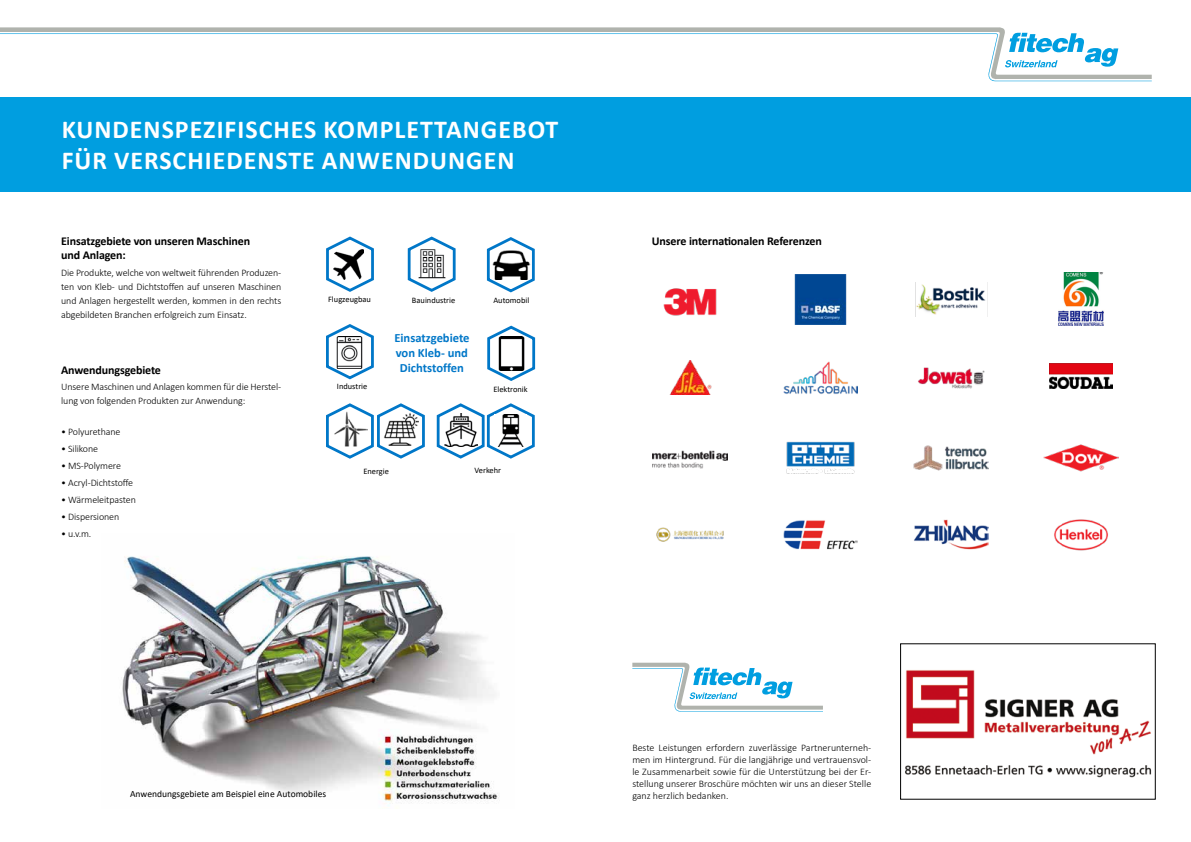
<style>
.page{position:relative;width:1191px;height:842px;background:#fff}
.page>*{position:absolute;margin:0;border:0;box-sizing:border-box;transform-origin:0 0}
.t1{font:700 25.9px/31.1px "Calibri";letter-spacing:.04em;color:#fff}
.t2{font:700 12.6px/15.1px "Calibri";color:#0077c8;text-align:center}
.t3{font:700 12px/14px "Calibri";letter-spacing:-.01em;color:#000}
.t4{font:300 10px/12px "Calibri";letter-spacing:-.01em;color:#000;text-align:justify}
.t5{font:9.5px "Calibri";color:#000}
.t6{font:8.4px "Calibri";color:#000}
</style>
<div class="page">
<img style="left:905px;top:670px;width:247px;height:108px">
<svg style="left:632px;top:662px;width:191px;height:50px"></svg>
<div style="left:0;top:98px;width:1191px;height:94px;background:#009ee0"></div>
<img style="left:663px;top:288px;width:54px;height:28px">
<img style="left:1058px;top:273px;width:46px;height:53px">
<img style="left:1049px;top:364px;width:63px;height:24px">
<img style="left:670px;top:360px;width:42px;height:34px">
<img style="left:653px;top:450px;width:74px;height:19px">
<img style="left:794px;top:274px;width:53px;height:50px">
<img style="left:656px;top:527px;width:68px;height:15px">
<img style="left:1054px;top:519px;width:54px;height:32px">
<img style="left:783px;top:361px;width:75px;height:33px">
<img style="left:786px;top:441px;width:69px;height:33px">
<img style="left:915px;top:282px;width:73px;height:34px">
<img style="left:1043px;top:444px;width:75px;height:28px">
<img style="left:914px;top:519px;width:74px;height:31px">
<img style="left:783px;top:520px;width:75px;height:30px">
<img style="left:918px;top:367px;width:67px;height:22px">
<img style="left:913px;top:445px;width:75px;height:26px">
<img style="left:122px;top:556px;width:377px;height:250px">
<svg style="left:326px;top:324px;width:48px;height:56px"></svg>
<svg style="left:487px;top:325px;width:49px;height:56px"></svg>
<svg style="left:436px;top:403px;width:99px;height:56px"></svg>
<img style="left:494px;top:414px;width:32px;height:33px">
<svg style="left:407px;top:236px;width:49px;height:56px"></svg>
<svg style="left:486px;top:237px;width:49px;height:56px"></svg>
<svg style="left:326px;top:236px;width:48px;height:56px"></svg>
<svg style="left:326px;top:403px;width:99px;height:56px"></svg>
<svg style="left:0;top:27px;width:1028px;height:6px;fill:#b0b3ad"></svg>
<svg style="left:0;top:33px;width:1151px;height:49px"></svg>
<h1 class="t1" style="left:62px;top:114px;width:498px">KUNDENSPEZIFISCHES KOMPLETTANGEBOT<br>FÜR VERSCHIEDENSTE ANWENDUNGEN</h1>
<p class="t3" style="left:61px;top:233px;width:190px">Einsatzgebiete von unseren Maschinen und Anlagen:</p>
<p class="t4" style="left:61px;top:265px;width:222px;line-height:14px">Die Produkte, welche von weltweit führenden Produzen&shy;ten von Kleb- und Dichtstoffen auf unseren Maschinen und Anlagen hergestellt werden, kommen in den rechts abgebildeten Branchen erfolgreich zum Einsatz.</p>
<p class="t3" style="left:61px;top:362px;width:101px">Anwendungsgebiete</p>
<p class="t4" style="left:61px;top:379px;width:222px;line-height:14px">Unsere Maschinen und Anlagen kommen für die Herstel&shy;lung von folgenden Produkten zur Anwendung:</p>
<p class="t4" style="left:61px;top:425px;width:61px">• Polyurethane</p>
<p class="t4" style="left:61px;top:442px;width:38px">• Silikone</p>
<p class="t4" style="left:61px;top:459px;width:61px">• MS-Polymere</p>
<p class="t4" style="left:61px;top:476px;width:74px">• Acryl-Dichtstoffe</p>
<p class="t4" style="left:61px;top:493px;width:76px">• Wärmeleitpasten</p>
<p class="t4" style="left:61px;top:510px;width:60px">• Dispersionen</p>
<p class="t4" style="left:61px;top:527px;width:32px">• u.v.m.</p>
<p class="t6" style="left:328px;top:293px;width:44px">Flugzeugbau</p>
<p class="t6" style="left:412px;top:294px;width:45px">Bauindustrie</p>
<p class="t6" style="left:493px;top:294px;width:38px">Automobil</p>
<p class="t2" style="left:394px;top:330px;width:77px">Einsatzgebiete von Kleb- und<br>Dichtstoffen</p>
<p class="t6" style="left:337px;top:381px;width:32px">Industrie</p>
<p class="t6" style="left:493px;top:383px;width:36px">Elektronik</p>
<p class="t6" style="left:363px;top:465px;width:27px">Energie</p>
<p class="t6" style="left:474px;top:464px;width:28px">Verkehr</p>
<p class="t3" style="left:652px;top:233px;width:171px">Unsere internationalen Referenzen</p>
<p class="t5" style="left:130px;top:788px;width:198px">Anwendungsgebiete am Beispiel eine Automobiles</p>
<p class="t4" style="left:632px;top:742px;width:240px">Beste Leistungen erfordern zuverlässige Partnerunterneh&shy;men im Hintergrund. Für die langjährige und vertrauensvol&shy;le Zusammenarbeit sowie für die Unterstützung bei der Er&shy;stellung unserer Broschüre möchten wir uns an dieser Stelle ganz herzlich bedanken.</p>
</div>
